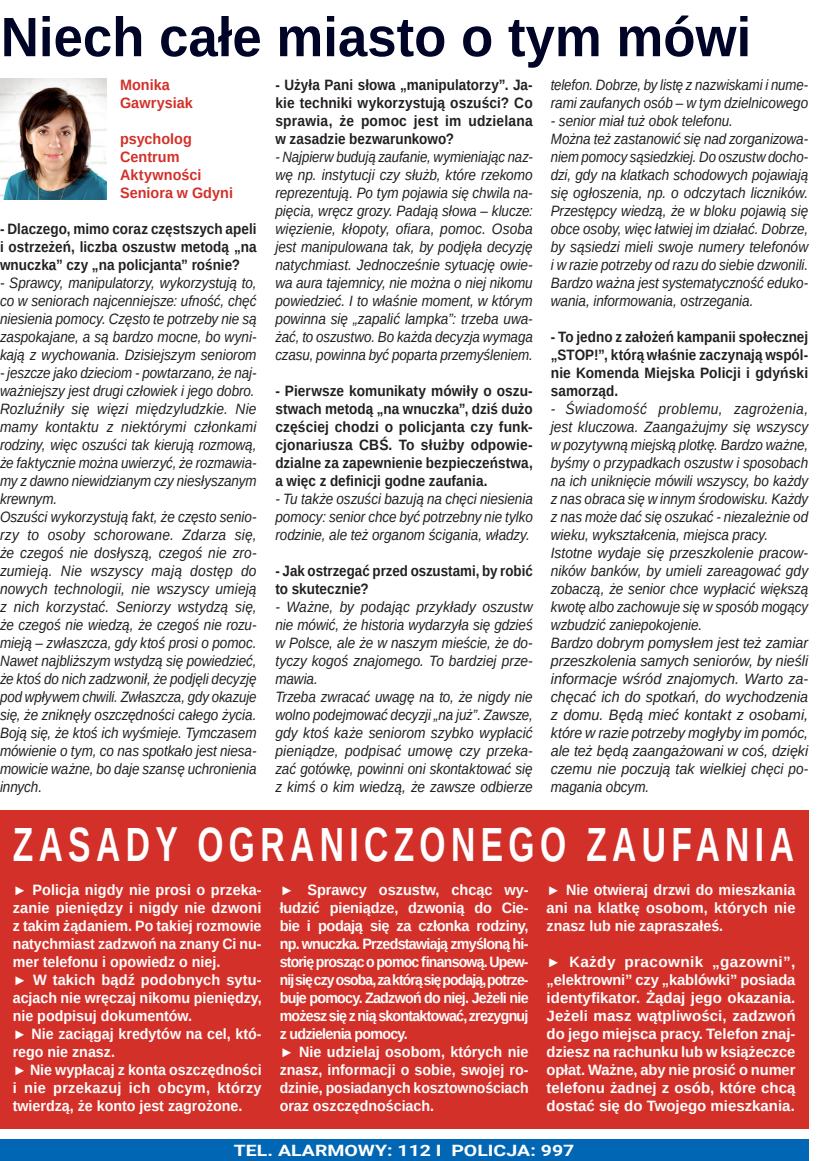
<style>
.page{position:relative;width:821px;height:1161px;background:#fff}
.page>*{position:absolute;margin:0;border:0;box-sizing:border-box;transform-origin:0 0}
.tutuly_duzy{font:700 55.5px "Arimo";color:#000527;scale:.95 1}
.rada{font:700 48px "Arimo";letter-spacing:.16em;color:#fff;scale:.7 1}
.Liczba_-_wartosc{font:700 15.6px "Roboto";color:#fff;scale:1.25 1}
.Lead{font:italic 15px/18px "Arimo";letter-spacing:-.005em;color:#231f20;text-align:justify;scale:.9 1}
.Lead-2{font:italic 15px/18px "Arimo";letter-spacing:-.005em;color:#231f20;text-align:justify;scale:.92 1}
.rada-2{font:700 15px/18px "Arimo";color:#fff;text-align:justify}
.Lead-3{font:italic 15px/18px "Arimo";letter-spacing:-.005em;color:#231f20;text-align:justify;scale:.88 1}
.Lead-4{font:700 15px/18px "Arimo";letter-spacing:.005em;color:#231f20;text-align:justify;scale:.9 1}
.rada-3{font:700 15px/18px "Arimo";color:#fff;text-align:justify;scale:.96 1}
.Lead-5{font:700 15px/18px "Arimo";letter-spacing:.005em;color:#231f20;text-align:justify;scale:.91 1}
.rada-4{font:700 15px/18px "Arimo";color:#fff;scale:.95 1}
.Lead-6{font:italic 15px/18px "Arimo";letter-spacing:-.005em;color:#231f20;scale:.89 1}
.Lead-7{font:700 15px "Arimo";color:#d33029;scale:.96 1}
.Lead-8{font:700 15px/18px "Arimo";letter-spacing:.005em;color:#231f20;scale:.89 1}
</style>
<div class="page">
<div style="left:0;top:810px;width:808px;height:319px;background:#d33029"></div>
<div style="left:0;top:1140px;width:808px;height:21px;background:#0166b3"></div>
<img style="left:0;top:79px;width:106px;height:121px">
<p class="tutuly_duzy" style="left:1px;top:-1px;width:791px">Niech całe miasto o tym mówi</p>
<p class="Lead-7" style="left:120px;top:75px;width:53px">Monika</p>
<p class="Lead-7" style="left:120px;top:93px;width:77px">Gawrysiak</p>
<p class="Lead-7" style="left:120px;top:129px;width:76px">psycholog</p>
<p class="Lead-7" style="left:120px;top:147px;width:63px">Centrum</p>
<p class="Lead-7" style="left:120px;top:165px;width:86px">Aktywności</p>
<p class="Lead-7" style="left:120px;top:183px;width:119px">Seniora w Gdyni</p>
<p class="Lead-4" style="left:0;top:220px;width:287px">- Dlaczego, mimo coraz częstszych apeli i ostrzeżeń, liczba oszustw metodą „na wnuczka” czy „na policjanta” rośnie?</p>
<p class="Lead" style="left:0;top:274px;width:287px">- Sprawcy, manipulatorzy, wykorzystują to, co w seniorach najcenniejsze: ufność, chęć niesienia pomocy. Często te potrzeby nie są zaspokajane, a są bardzo mocne, bo wyni&shy;kają z wychowania. Dzisiejszym seniorom</p>
<p class="Lead-6" style="left:0;top:364px;width:290px">- jeszcze jako dzieciom - powtarzano, że naj&shy;ważniejszy jest drugi człowiek i jego dobro.</p>
<p class="Lead-2" style="left:0;top:400px;width:280px">Rozluźniły się więzi międzyludzkie. Nie mamy kontaktu z niektórymi członkami rodziny, więc oszuści tak kierują rozmową, że faktycznie można uwierzyć, że rozmawia&shy;my z dawno niewidzianym czy niesłyszanym krewnym.</p>
<p class="Lead" style="left:0;top:508px;width:287px">Oszuści wykorzystują fakt, że często senio&shy;rzy to osoby schorowane. Zdarza się, że czegoś nie dosłyszą, czegoś nie zro&shy;zumieją. Nie wszyscy mają dostęp do nowych technologii, nie wszyscy umieją z nich korzystać. Seniorzy wstydzą się, że czegoś nie wiedzą, że czegoś nie rozu&shy;mieją – zwłaszcza, gdy ktoś prosi o pomoc.<br>Nawet najbliższym wstydzą się powiedzieć, że ktoś do nich zadzwonił, że podjęli decyzję pod wpływem chwili. Zwłaszcza, gdy okazuje się, że zniknęły oszczędności całego życia.<br>Boją się, że ktoś ich wyśmieje. Tymczasem mówienie o tym, co nas spotkało jest niesa&shy;mowicie ważne, bo daje szansę uchronienia innych.</p>
<p class="Lead-4" style="left:275px;top:76px;width:287px">- Użyła Pani słowa „manipulatorzy”. Ja&shy;kie techniki wykorzystują oszuści? Co sprawia, że pomoc jest im udzielana w zasadzie bezwarunkowo?</p>
<p class="Lead-3" style="left:275px;top:148px;width:294px">- Najpierw budują zaufanie, wymieniając naz&shy;wę np. instytucji czy służb, które rzekomo reprezentują. Po tym pojawia się chwila na&shy;pięcia, wręcz grozy. Padają słowa – klucze: więzienie, kłopoty, ofiara, pomoc. Osoba jest manipulowana tak, by podjęła decyzję natychmiast. Jednocześnie sytuację owie&shy;wa aura tajemnicy, nie można o niej nikomu powiedzieć. I to właśnie moment, w którym powinna się „zapalić lampka”: trzeba uwa&shy;żać, to oszustwo. Bo każda decyzja wymaga czasu, powinna być poparta przemyśleniem.</p>
<p class="Lead-5" style="left:275px;top:382px;width:284px">- Pierwsze komunikaty mówiły o oszu&shy;stwach metodą „na wnuczka”, dziś dużo częściej chodzi o policjanta czy funk&shy;cjonariusza CBŚ. To służby odpowie&shy;dzialne za zapewnienie bezpieczeństwa, a więc z definicji godne zaufania.</p>
<p class="Lead" style="left:275px;top:490px;width:287px">- Tu także oszuści bazują na chęci niesienia pomocy: senior chce być potrzebny nie tylko rodzinie, ale też organom ścigania, władzy.</p>
<p class="Lead-8" style="left:275px;top:562px;width:291px">- Jak ostrzegać przed oszustami, by robić to skutecznie?</p>
<p class="Lead-2" style="left:275px;top:598px;width:281px">- Ważne, by podając przykłady oszustw nie mówić, że historia wydarzyła się gdzieś w Polsce, ale że w naszym mieście, że do&shy;tyczy kogoś znajomego. To bardziej prze&shy;mawia.</p>
<p class="Lead" style="left:275px;top:688px;width:287px">Trzeba zwracać uwagę na to, że nigdy nie wolno podejmować decyzji „na już”. Zawsze, gdy ktoś każe seniorom szybko wypłacić pieniądze, podpisać umowę czy przeka&shy;zać gotówkę, powinni oni skontaktować się z kimś o kim wiedzą, że zawsze odbierze</p>
<p class="Lead-3" style="left:551px;top:76px;width:294px">telefon. Dobrze, by listę z nazwiskami i nume&shy;rami zaufanych osób – w tym dzielnicowego</p>
<p class="Lead" style="left:551px;top:112px;width:204px">- senior miał tuż obok telefonu.</p>
<p class="Lead" style="left:551px;top:130px;width:287px">Można też zastanowić się nad zorganizowa&shy;niem pomocy sąsiedzkiej. Do oszustw docho&shy;dzi, gdy na klatkach schodowych pojawiają się ogłoszenia, np. o odczytach liczników.<br>Przestępcy wiedzą, że w bloku pojawią się obce osoby, więc łatwiej im działać. Dobrze, by sąsiedzi mieli swoje numery telefonów i w razie potrzeby od razu do siebie dzwonili.</p>
<p class="Lead" style="left:551px;top:274px;width:287px">Bardzo ważna jest systematyczność eduko&shy;wania, informowania, ostrzegania.</p>
<p class="Lead-4" style="left:551px;top:328px;width:287px">- To jedno z założeń kampanii społecznej „STOP!”, którą właśnie zaczynają wspól&shy;nie Komenda Miejska Policji i gdyński samorząd.</p>
<p class="Lead-2" style="left:551px;top:400px;width:281px">- Świadomość problemu, zagrożenia, jest kluczowa. Zaangażujmy się wszyscy w pozytywną miejską plotkę. Bardzo ważne, byśmy o przypadkach oszustw i sposobach na ich uniknięcie mówili wszyscy, bo każdy z nas obraca się w innym środowisku. Każdy z nas może dać się oszukać - niezależnie od wieku, wykształcenia, miejsca pracy.</p>
<p class="Lead-2" style="left:551px;top:544px;width:281px">Istotne wydaje się przeszkolenie pracow&shy;ników banków, by umieli zareagować gdy zobaczą, że senior chce wypłacić większą kwotę albo zachowuje się w sposób mogący wzbudzić zaniepokojenie.</p>
<p class="Lead" style="left:551px;top:634px;width:287px">Bardzo dobrym pomysłem jest też zamiar przeszkolenia samych seniorów, by nieśli informacje wśród znajomych. Warto za&shy;chęcać ich do spotkań, do wychodzenia z domu. Będą mieć kontakt z osobami, które w razie potrzeby mogłyby im pomóc, ale też będą zaangażowani w coś, dzięki czemu nie poczują tak wielkiej chęci po&shy;magania obcym.</p>
<p class="rada" style="left:13px;top:811px;width:1117px">ZASADY OGRANICZONEGO ZAUFANIA</p>
<p class="rada-3" style="left:13px;top:881px;width:261px">► Policja nigdy nie prosi o przeka&shy;zanie pieniędzy i nigdy nie dzwoni z takim żądaniem. Po takiej rozmowie natychmiast zadzwoń na znany Ci nu&shy;mer telefonu i opowiedz o niej.</p>
<p class="rada-2" style="left:13px;top:971px;width:250px">► W takich bądź podobnych sytu&shy;acjach nie wręczaj nikomu pieniędzy, nie podpisuj dokumentów.</p>
<p class="rada-4" style="left:13px;top:1025px;width:263px">► Nie zaciągaj kredytów na cel, któ&shy;rego nie znasz.</p>
<p class="rada-4" style="left:13px;top:1061px;width:263px;text-align:justify">► Nie wypłacaj z konta oszczędności i nie przekazuj ich obcym, którzy twierdzą, że konto jest zagrożone.</p>
<p class="rada-3" style="left:546px;top:881px;width:261px">► Nie otwieraj drzwi do mieszkania ani na klatkę osobom, których nie znasz lub nie zapraszałeś.</p>
<p class="rada-2" style="left:546px;top:953px;width:250px">► Każdy pracownik „gazowni”, „elektrowni” czy „kablówki” posiada identyfikator. Żądaj jego okazania.<br>Jeżeli masz wątpliwości, zadzwoń do jego miejsca pracy. Telefon znaj&shy;dziesz na rachunku lub w książeczce opłat. Ważne, aby nie prosić o numer telefonu żadnej z osób, które chcą dostać się do Twojego mieszkania.</p>
<p class="Liczba_-_wartosc" style="left:234px;top:1139px;width:274px">TEL. ALARMOWY: 112 I POLICJA: 997</p>
<p class="rada-2" style="left:280px;top:881px;width:250px">► Sprawcy oszustw, chcąc wy&shy;łudzić pieniądze, dzwonią do Cie&shy;bie i podają się za członka rodziny, np. wnuczka. Przedstawiają zmyśloną hi&shy;storię prosząc o pomoc finansową. Upew&shy;nij się czy osoba, za którą się podają, potrze&shy;buje pomocy. Zadzwoń do niej. Jeżeli nie możesz się z nią skontaktować, zrezygnuj z udzielenia pomocy.</p>
<p class="rada-3" style="left:280px;top:1043px;width:261px">► Nie udzielaj osobom, których nie znasz, informacji o sobie, swojej ro&shy;dzinie, posiadanych kosztownościach</p>
<p class="rada-4" style="left:280px;top:1097px;width:164px">oraz oszczędnościach.</p>
</div>
